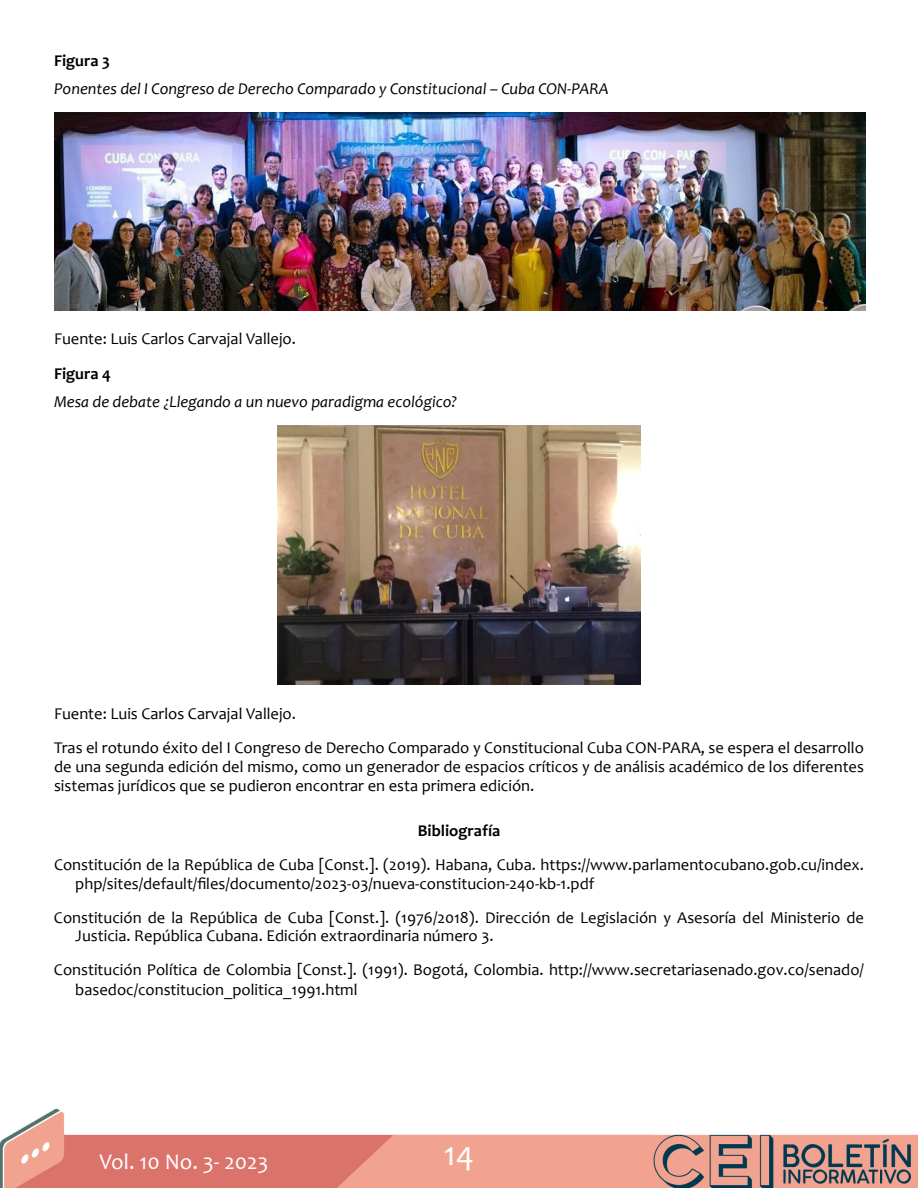
<style>
.page{position:relative;width:918px;height:1188px;background:#fff}
.page>*{position:absolute;margin:0;border:0;box-sizing:border-box;transform-origin:0 0}
.t1{font:34.5px "Candara";color:#fff}
.t2{font:22.5px "Candara";color:#fff}
.t3{font:16.5px/18.9px "Candara";color:#000}
.t4{font:italic 16.5px "Candara";color:#000}
.t5{font:700 16.5px "Candara";color:#000}
</style>
<div class="page">
<img style="left:0;top:1108px;width:918px;height:80px">
<img style="left:54px;top:112px;width:811px;height:198px">
<img style="left:278px;top:426px;width:362px;height:258px">
<p class="t5" style="left:54px;top:50px;width:58px">Figura 3</p>
<p class="t4" style="left:54px;top:79px;width:556px">Ponentes del I Congreso de Derecho Comparado y Constitucional – Cuba CON-PARA</p>
<p class="t3" style="left:54px;top:329px;width:244px">Fuente: Luis Carlos Carvajal Vallejo.</p>
<p class="t5" style="left:54px;top:363px;width:59px">Figura 4</p>
<p class="t4" style="left:54px;top:392px;width:405px">Mesa de debate ¿Llegando a un nuevo paradigma ecológico?</p>
<p class="t3" style="left:54px;top:697px;width:811px;line-height:33.9px">Fuente: Luis Carlos Carvajal Vallejo.<br>Tras el rotundo éxito del I Congreso de Derecho Comparado y Constitucional Cuba CON-PARA, se espera el desarrollo</p>
<p class="t3" style="left:54px;top:757px;width:811px">de una segunda edición del mismo, como un generador de espacios críticos y de análisis académico de los diferentes sistemas jurídicos que se pudieron encontrar en esta primera edición.</p>
<p class="t5" style="left:418px;top:820px;width:84px">Bibliografía</p>
<p class="t3" style="left:75px;top:855px;width:790px;text-indent:-21px">Constitución de la República de Cuba [Const.]. (2019). Habana, Cuba. https://www.parlamentocubano.gob.cu/index. php/sites/default/files/documento/2023-03/nueva-constitucion-240-kb-1.pdf</p>
<p class="t3" style="left:75px;top:908px;width:790px;text-indent:-21px">Constitución de la República de Cuba [Const.]. (1976/2018). Dirección de Legislación y Asesoría del Ministerio de<br>Justicia. República Cubana. Edición extraordinaria número 3.</p>
<p class="t3" style="left:75px;top:960px;width:790px;line-height:19.8px;text-indent:-21px">Constitución Política de Colombia [Const.]. (1991). Bogotá, Colombia. http://www.secretariasenado.gov.co/senado/ basedoc/constitucion_politica_1991.html</p>
<h2 class="t2" style="left:99px;top:1147px;width:171px">Vol. 10 No. 3- 2023</h2>
<h1 class="t1" style="left:444px;top:1132px;width:32px">14</h1>
</div>
